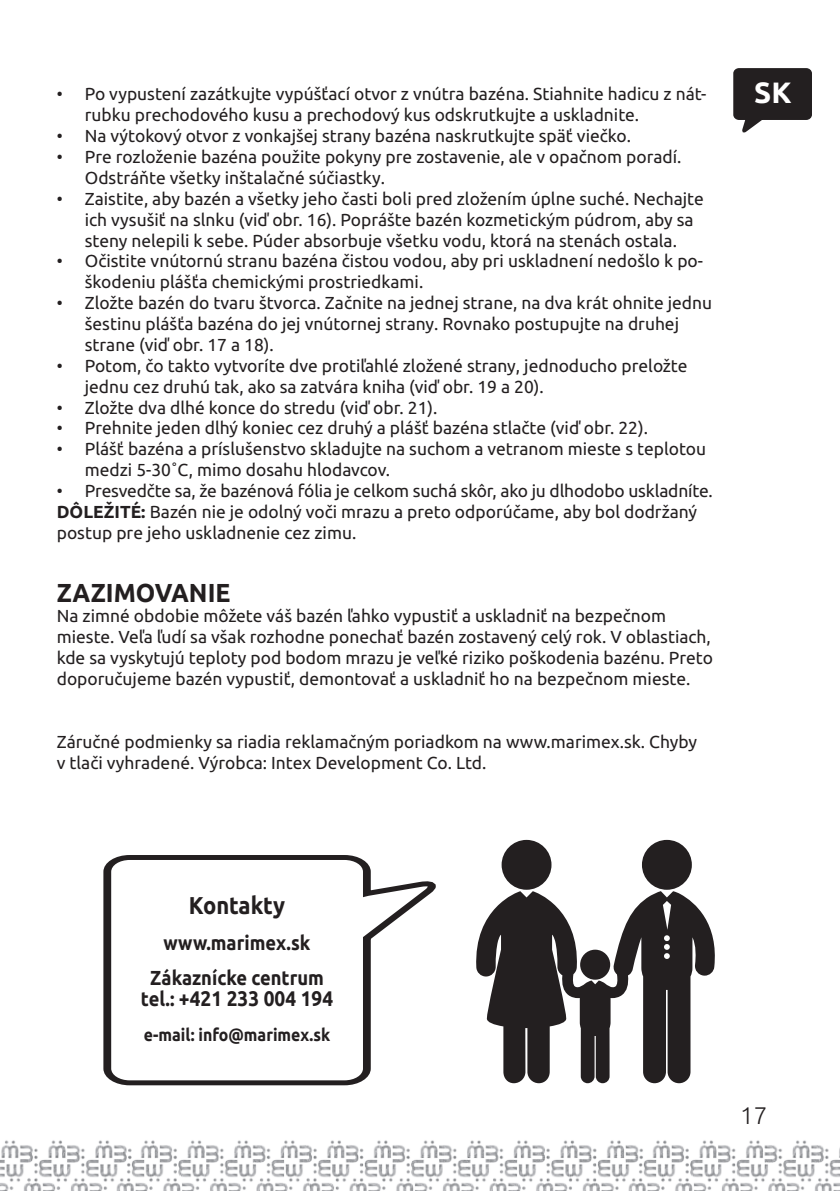
<style>
.page{position:relative;width:840px;height:1191px;background:#fff}
.page>*{position:absolute;margin:0;border:0;box-sizing:border-box;transform-origin:0 0}
.t1{font:700 29.4px "Ubuntu";color:#fff}
.t2{font:700 26px "Ubuntu";color:#231f20;scale:.95 1}
.t3{font:700 24.4px "Ubuntu";color:#231f20;scale:.9 1}
.t4{font:300 24px "Ubuntu";color:#231f20}
.t5{font:700 21.2px "Ubuntu";color:#231f20;scale:.9 1}
.t6{font:700 20.2px/35.2px "Ubuntu";color:#231f20;text-align:center;scale:.9 1}
.t7{font:700 17.6px "Ubuntu";color:#231f20;scale:.9 1}
.t8{font:17.4px/20.8px "Ubuntu";color:#231f20;scale:.95 1}
.t9{font:17.4px/20.8px "Ubuntu";color:#231f20}
.s1{font-weight:700}
.s2{font-size:20.2px}
</style>
<div class="page">
<img style="left:159px;top:1140px;width:427px;height:51px">
<img style="left:0;top:1140px;width:159px;height:51px">
<img style="left:586px;top:1140px;width:253px;height:51px">
<svg style="left:733px;top:68px;width:79px;height:65px"></svg>
<svg style="left:501px;top:840px;width:50px;height:49px"></svg>
<div style="left:641px;top:840px;width:50px;height:49px;background:#231f20;border-radius:50%"></div>
<svg style="left:476px;top:891px;width:238px;height:192px;fill:#231f20"></svg>
<svg style="left:579px;top:949px;width:31px;height:30px"></svg>
<svg style="left:103px;top:855px;width:333px;height:231px"></svg>
<p class="t8" style="left:57px;top:83px;width:685px">• Po vypustení zazátkujte vypúšťací otvor z vnútra bazéna. Stiahnite hadicu z nát-</p>
<h1 class="t1" style="left:753px;top:75px;width:39px">SK</h1>
<p class="t9" style="left:85px;top:104px;width:555px">rubku prechodového kusu a prechodový kus odskrutkujte a uskladnite.</p>
<p class="t8" style="left:57px;top:125px;width:605px">• Na výtokový otvor z vonkajšej strany bazéna naskrutkujte späť viečko.</p>
<p class="t8" style="left:85px;top:146px;width:629px;text-indent:-28px">• Pre rozloženie bazéna použite pokyny pre zostavenie, ale v opačnom poradí.<br>Odstráňte všetky inštalačné súčiastky.</p>
<p class="t8" style="left:85px;top:188px;width:652px;text-indent:-28px">• Zaistite, aby bazén a všetky jeho časti boli pred zložením úplne suché. Nechajte ich vysušiť na slnku (viď obr. 16). Poprášte bazén kozmetickým púdrom, aby sa steny nelepili k sebe. Púder absorbuje všetku vodu, ktorá na stenách ostala.</p>
<p class="t8" style="left:85px;top:250px;width:652px;text-indent:-28px">• Očistite vnútornú stranu bazéna čistou vodou, aby pri uskladnení nedošlo k po&shy;škodeniu plášťa chemickými prostriedkami.</p>
<p class="t8" style="left:85px;top:292px;width:661px;text-indent:-28px">• Zložte bazén do tvaru štvorca. Začnite na jednej strane, na dva krát ohnite jednu šestinu plášťa bazéna do jej vnútornej strany. Rovnako postupujte na druhej strane (viď obr. 17 a 18).</p>
<p class="t8" style="left:85px;top:355px;width:635px;text-indent:-28px">• Potom, čo takto vytvoríte dve protiľahlé zložené strany, jednoducho preložte jednu cez druhú tak, ako sa zatvára kniha (viď obr. 19 a 20).</p>
<p class="t8" style="left:57px;top:396px;width:402px">• Zložte dva dlhé konce do stredu (viď obr. 21).</p>
<p class="t8" style="left:57px;top:417px;width:623px">• Prehnite jeden dlhý koniec cez druhý a plášť bazéna stlačte (viď obr. 22).</p>
<p class="t8" style="left:85px;top:438px;width:655px;text-indent:-28px">• Plášť bazéna a príslušenstvo skladujte na suchom a vetranom mieste s teplotou medzi 5-30˚C, mimo dosahu hlodavcov.</p>
<p class="t8" style="left:57px;top:480px;width:691px">• Presvedčte sa, že bazénová fólia je celkom suchá skôr, ako ju dlhodobo uskladníte.<br><span class="s1">DÔLEŽITÉ:</span> Bazén nie je odolný voči mrazu a preto odporúčame, aby bol dodržaný postup pre jeho uskladnenie cez zimu.</p>
<h2 class="t2" style="left:57px;top:576px;width:184px">ZAZIMOVANIE</h2>
<p class="t9" style="left:57px;top:605px;width:657px">Na zimné obdobie môžete váš bazén ľahko vypustiť a uskladniť na bezpečnom mieste. Veľa ľudí sa však rozhodne ponechať bazén zostavený celý rok. V oblastiach, kde sa vyskytujú teploty pod bodom mrazu je veľké riziko poškodenia bazénu. Preto doporučujeme bazén vypustiť, demontovať a uskladniť ho na bezpečnom mieste.</p>
<p class="t9" style="left:57px;top:730px;width:641px">Záručné podmienky sa riadia reklamačným poriadkom na www.marimex.sk. Chyby v tlači vyhradené. Výrobca: Intex Development Co. Ltd.</p>
<h3 class="t3" style="left:189px;top:891px;width:108px">Kontakty</h3>
<p class="t6" style="left:150px;top:924px;width:194px">www.marimex.sk<br>Zákaznícke centrum</p>
<p class="t5" style="left:141px;top:985px;width:215px"><span class="s2">tel.:</span> +421 233 004 194</p>
<p class="t7" style="left:144px;top:1024px;width:209px">e-mail: info@marimex.sk</p>
<h3 class="t4" style="left:739px;top:1101px;width:29px">17</h3>
</div>
